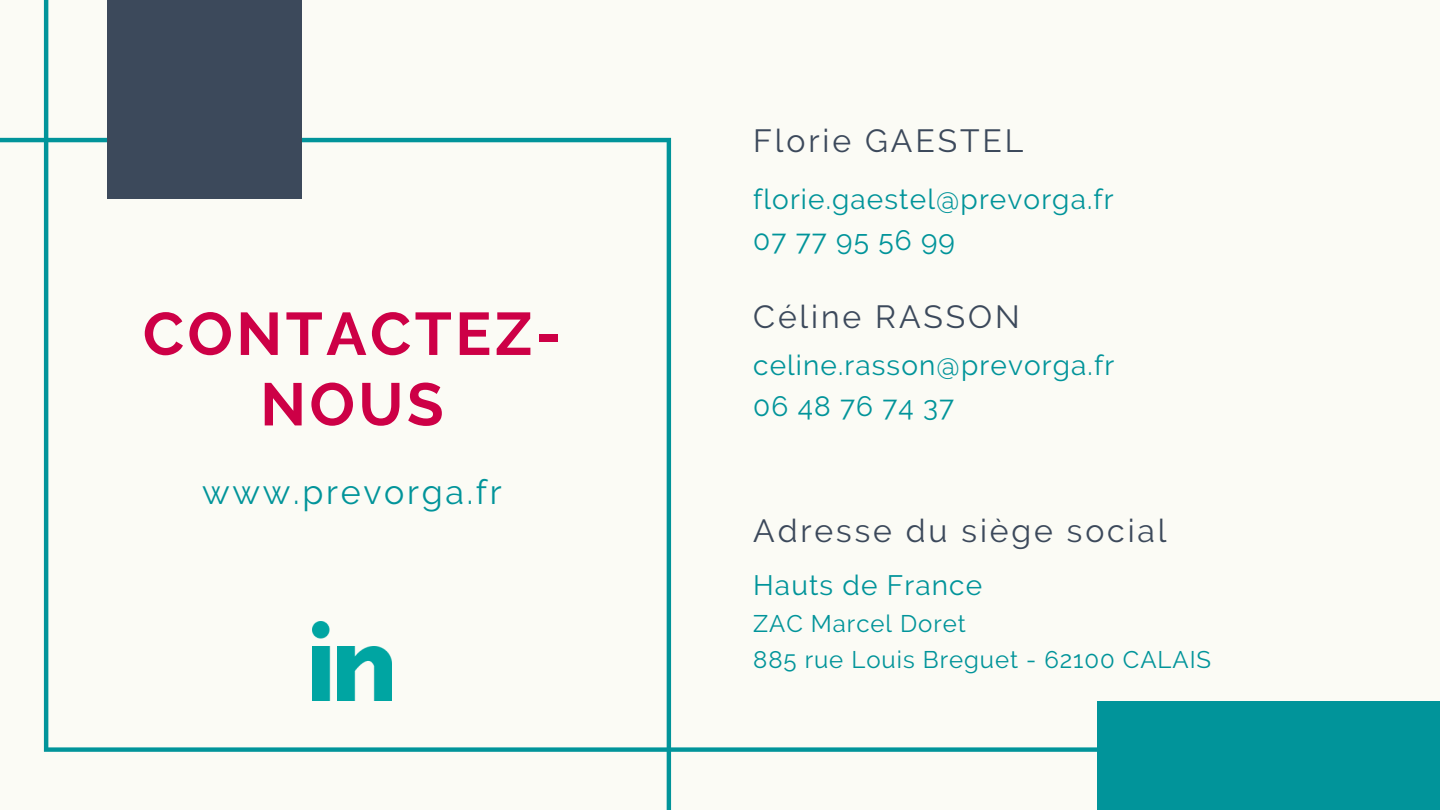
<style>
.page{position:relative;width:1440px;height:810px;background:#fbfbf5}
.page>*{position:absolute;margin:0;border:0;box-sizing:border-box;transform-origin:0 0}
.t1{font:700 60px/70.5px "Raleway";letter-spacing:.06em;color:#cd0046;text-align:center}
.t2{font:34px "Raleway";letter-spacing:.08em;color:#01949a}
.t3{font:32px "Raleway";letter-spacing:.09em;color:#3c495b}
.t4{font:28px/41.2px "Raleway";letter-spacing:.04em;color:#01949a}
.t5{font:24px/36px "Raleway";letter-spacing:.04em;color:#01949a}
</style>
<div class="page">
<svg style="left:0;top:138px;width:671px;height:672px"></svg>
<div style="left:1097px;top:701px;width:343px;height:109px;background:#01949a"></div>
<div style="left:107px;top:0;width:195px;height:199px;background:#3c495b"></div>
<img style="left:312px;top:622px;width:79px;height:79px">
<h1 class="t1" style="left:143px;top:299px;width:420px">CONTACTEZ-<br>NOUS</h1>
<p class="t2" style="left:202px;top:472px;width:301px">www.prevorga.fr</p>
<p class="t3" style="left:753px;top:122px;width:272px">Florie GAESTEL</p>
<p class="t4" style="left:753px;top:178px;width:362px">florie.gaestel@prevorga.fr<br>07 77 95 56 99</p>
<p class="t3" style="left:753px;top:298px;width:268px">Céline RASSON</p>
<p class="t4" style="left:753px;top:344px;width:363px">celine.rasson@prevorga.fr<br>06 48 76 74 37</p>
<p class="t3" style="left:753px;top:512px;width:415px">Adresse du siège social</p>
<p class="t4" style="left:753px;top:564px;width:231px">Hauts de France</p>
<p class="t5" style="left:753px;top:606px;width:459px">ZAC Marcel Doret<br>885 rue Louis Breguet - 62100 CALAIS</p>
</div>
